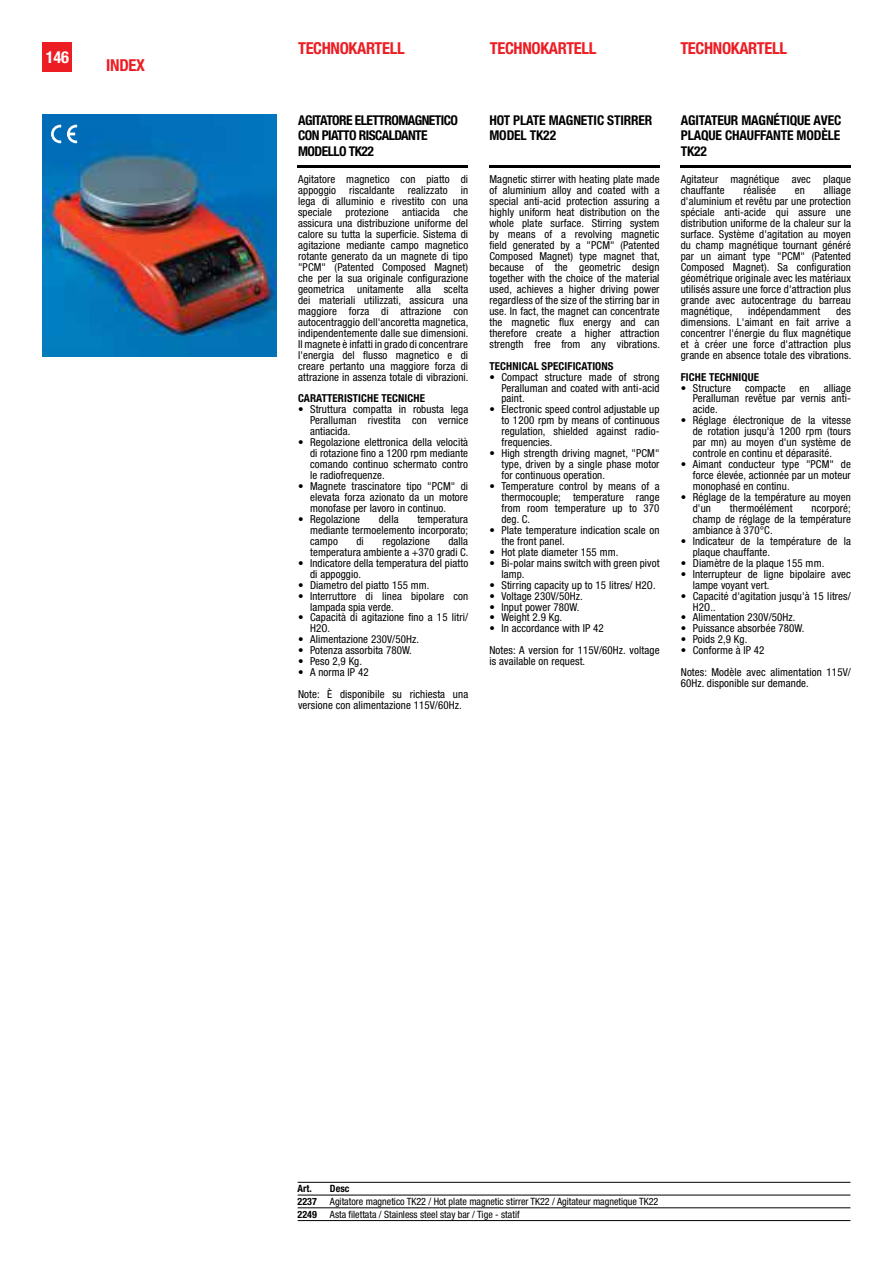
<style>
.page{position:relative;width:893px;height:1263px;background:#fff}
.page>*{position:absolute;margin:0;border:0;box-sizing:border-box;transform-origin:0 0}
.t1{font:700 condensed 16.5px "Helvetica Neue LT Std";letter-spacing:-.02em;color:#ed1d24}
.t2{font:700 condensed 16.5px "Helvetica Neue LT Std";color:#fff}
.t3{font:700 condensed 13.5px/15.6px "Helvetica Neue LT Std";letter-spacing:-.01em;color:#000}
.t4{font:700 condensed 13.5px/15.6px "Helvetica Neue LT Std";letter-spacing:-.04em;color:#000}
.t5{font:condensed 10.95px/10.9px "Helvetica Neue LT Std";letter-spacing:.01em;color:#000;text-align:justify}
.t6{font:700 condensed 10.95px "Helvetica Neue LT Std";letter-spacing:.01em;color:#000}
.t7{font:condensed 10.05px "Helvetica Neue LT Std";color:#000}
.t8{font:700 condensed 10.05px "Helvetica Neue LT Std";color:#000}
</style>
<div class="page">
<div style="left:43px;top:43px;width:29px;height:29px;background:#ed1d24"></div>
<img style="left:43px;top:115px;width:233px;height:242px">
<hr style="left:298px;top:1195px;width:32px;height:1px;background:#000">
<hr style="left:330px;top:1195px;width:520px;height:1px;background:#000">
<hr style="left:298px;top:1182px;width:32px;height:1px;background:#000">
<hr style="left:330px;top:1182px;width:520px;height:1px;background:#000">
<hr style="left:298px;top:1207px;width:32px;height:1px;background:#000">
<hr style="left:330px;top:1207px;width:520px;height:1px;background:#000">
<hr style="left:298px;top:1220px;width:32px;height:1px;background:#000">
<hr style="left:330px;top:1220px;width:520px;height:1px;background:#000">
<svg style="left:51px;top:125px;width:10px;height:18px"></svg>
<svg style="left:67px;top:125px;width:10px;height:18px"></svg>
<hr style="left:298px;top:165px;width:170px;height:2px;background:#000">
<hr style="left:489px;top:165px;width:170px;height:2px;background:#000">
<hr style="left:680px;top:165px;width:170px;height:2px;background:#000">
<h1 class="t2" style="left:46px;top:47px;width:25px">146</h1>
<h1 class="t1" style="left:106px;top:55px;width:40px">INDEX</h1>
<h1 class="t1" style="left:298px;top:38px;width:108px">TECHNOKARTELL</h1>
<h1 class="t1" style="left:490px;top:38px;width:108px">TECHNOKARTELL</h1>
<h1 class="t1" style="left:680px;top:38px;width:108px">TECHNOKARTELL</h1>
<p class="t4" style="left:298px;top:112px;width:161px">AGITATORE ELETTROMAGNETICO<br>CON PIATTO RISCALDANTE<br>MODELLO TK22</p>
<p class="t3" style="left:489px;top:112px;width:164px">HOT PLATE MAGNETIC STIRRER<br>MODEL TK22</p>
<p class="t3" style="left:681px;top:112px;width:162px;text-align:justify">AGITATEUR MAGNÉTIQUE AVEC PLAQUE CHAUFFANTE MODÈLE TK22</p>
<p class="t5" style="left:298px;top:174px;width:172px">Agitatore magnetico con piatto di appoggio riscaldante realizzato in lega di alluminio e rivestito con una speciale protezione antiacida che assicura una distribuzione uniforme del calore su tutta la superficie. Sistema di agitazione mediante campo magnetico rotante generato da un magnete di tipo "PCM" (Patented Composed Magnet) che per la sua originale configurazione geometrica unitamente alla scelta dei materiali utilizzati, assicura una maggiore forza di attrazione con autocentraggio dell'ancoretta magnetica, indipendentemente dalle sue dimensioni.<br>Il magnete è infatti in grado di concentrare l'energia del flusso magnetico e di creare pertanto una maggiore forza di attrazione in assenza totale di vibrazioni.</p>
<p class="t6" style="left:298px;top:392px;width:128px">CARATTERISTICHE TECNICHE</p>
<p class="t5" style="left:310px;top:404px;width:160px;text-indent:-12px">• Struttura compatta in robusta lega Peralluman rivestita con vernice antiacida.</p>
<p class="t5" style="left:310px;top:437px;width:160px;text-indent:-12px">• Regolazione elettronica della velocità di rotazione fino a 1200 rpm mediante comando continuo schermato contro le radiofrequenze.</p>
<p class="t5" style="left:310px;top:481px;width:160px;text-indent:-12px">• Magnete trascinatore tipo "PCM" di elevata forza azionato da un motore monofase per lavoro in continuo.</p>
<p class="t5" style="left:298px;top:513px;width:63px">• Regolazione</p>
<p class="t5" style="left:379px;top:513px;width:21px">della</p>
<p class="t5" style="left:310px;top:513px;width:160px;text-indent:107px">temperatura mediante termoelemento incorporato; campo</p>
<p class="t5" style="left:310px;top:535px;width:160px;text-align:right">dalla<br>temperatura ambiente a +370 gradi C.</p>
<p class="t5" style="left:310px;top:557px;width:160px;text-indent:-12px">• Indicatore della temperatura del piatto di appoggio.</p>
<p class="t5" style="left:298px;top:579px;width:133px">• Diametro del piatto 155 mm.</p>
<p class="t5" style="left:310px;top:590px;width:160px;text-indent:-12px">• Interruttore di linea bipolare con lampada spia verde.</p>
<p class="t5" style="left:310px;top:612px;width:160px;text-indent:-12px">• Capacità di agitazione fino a 15 litri/<br>H2O.</p>
<p class="t5" style="left:298px;top:634px;width:123px">• Alimentazione 230V/50Hz.</p>
<p class="t5" style="left:298px;top:645px;width:115px">• Potenza assorbita 780W.</p>
<p class="t5" style="left:298px;top:656px;width:66px">• Peso 2,9 Kg.</p>
<p class="t5" style="left:298px;top:661px;width:172px;line-height:21.9px">• A norma IP 42<br>Note: È disponibile su richiesta una</p>
<p class="t5" style="left:298px;top:700px;width:165px">versione con alimentazione 115V/60Hz.</p>
<p class="t5" style="left:356px;top:535px;width:9px">di</p>
<p class="t5" style="left:382px;top:535px;width:49px">regolazione</p>
<p class="t5" style="left:489px;top:174px;width:172px">Magnetic stirrer with heating plate made of aluminium alloy and coated with a special anti-acid protection assuring a highly uniform heat distribution on the whole plate surface. Stirring system by means of a revolving magnetic field generated by a "PCM" (Patented Composed Magnet) type magnet that, because of the geometric design together with the choice of the material used, achieves a higher driving power regardless of the size of the stirring bar in use. In fact, the magnet can concentrate the magnetic flux energy and can therefore create a higher attraction strength free from any vibrations.</p>
<p class="t6" style="left:489px;top:359px;width:126px">TECHNICAL SPECIFICATIONS</p>
<p class="t5" style="left:501px;top:371px;width:160px;text-indent:-12px">• Compact structure made of strong Peralluman and coated with anti-acid paint.</p>
<p class="t5" style="left:501px;top:404px;width:160px;text-indent:-12px">• Electronic speed control adjustable up to 1200 rpm by means of continuous regulation, shielded against radio&shy;frequencies.</p>
<p class="t5" style="left:501px;top:448px;width:160px;text-indent:-12px">• High strength driving magnet, "PCM" type, driven by a single phase motor for continuous operation.</p>
<p class="t5" style="left:501px;top:481px;width:160px;text-indent:-12px">• Temperature control by means of a thermocouple; temperature range from room temperature up to 370 deg. C.</p>
<p class="t5" style="left:501px;top:524px;width:160px;text-indent:-12px">• Plate temperature indication scale on the front panel.</p>
<p class="t5" style="left:489px;top:546px;width:130px">• Hot plate diameter 155 mm.</p>
<p class="t5" style="left:501px;top:557px;width:160px;text-indent:-12px">• Bi-polar mains switch with green pivot lamp.</p>
<p class="t5" style="left:489px;top:579px;width:168px">• Stirring capacity up to 15 litres/ H2O.</p>
<p class="t5" style="left:489px;top:590px;width:95px">• Voltage 230V/50Hz.</p>
<p class="t5" style="left:489px;top:601px;width:92px">• Input power 780W.</p>
<p class="t5" style="left:489px;top:612px;width:74px">• Weight 2.9 Kg.</p>
<p class="t5" style="left:489px;top:617px;width:172px;line-height:21.9px">• In accordance with IP 42<br>Notes: A version for 115V/60Hz. voltage</p>
<p class="t5" style="left:489px;top:656px;width:97px">is available on request.</p>
<p class="t5" style="left:681px;top:174px;width:172px">Agitateur magnétique avec plaque chauffante</p>
<p class="t5" style="left:744px;top:185px;width:34px">réalisée</p>
<p class="t5" style="left:795px;top:185px;width:12px">en</p>
<p class="t5" style="left:681px;top:185px;width:172px;text-indent:143px">alliage d'aluminium et revêtu par une protection spéciale anti-acide qui assure une distribution uniforme de la chaleur sur la surface. Système d'agitation au moyen du champ magnétique tournant généré par un aimant type "PCM" (Patented Composed Magnet). Sa configuration géométrique originale avec les matériaux utilisés assure une force d'attraction plus grande avec autocentrage du barreau magnétique,</p>
<p class="t5" style="left:748px;top:305px;width:74px">indépendamment</p>
<p class="t5" style="left:681px;top:305px;width:172px;text-indent:155px">des dimensions. L'aimant en fait arrive a concentrer l'énergie du flux magnétique et à créer une force d'attraction plus grande en absence totale des vibrations.</p>
<p class="t6" style="left:681px;top:370px;width:80px">FICHE TECHNIQUE</p>
<p class="t5" style="left:681px;top:382px;width:52px">• Structure</p>
<p class="t5" style="left:745px;top:382px;width:42px">compacte</p>
<p class="t5" style="left:800px;top:382px;width:12px">en</p>
<p class="t5" style="left:693px;top:382px;width:160px;text-indent:131px">alliage Peralluman revêtue par vernis anti&shy;acide.</p>
<p class="t5" style="left:693px;top:415px;width:160px;text-indent:-12px">• Réglage électronique de la vitesse de rotation jusqu'à 1200 rpm (tours par mn) au moyen d'un système de controle en continu et déparasité.</p>
<p class="t5" style="left:693px;top:459px;width:160px;text-indent:-12px">• Aimant conducteur type "PCM" de force élevée, actionnée par un moteur monophasé en continu.</p>
<p class="t5" style="left:693px;top:492px;width:160px;text-indent:-12px">• Réglage de la température au moyen d'un</p>
<p class="t5" style="left:693px;top:503px;width:160px;text-indent:119px">ncorporé; champ de réglage de la température ambiance à 370°C.</p>
<p class="t5" style="left:693px;top:535px;width:160px;text-indent:-12px">• Indicateur de la température de la plaque chauffante.</p>
<p class="t5" style="left:681px;top:557px;width:145px">• Diamètre de la plaque 155 mm.</p>
<p class="t5" style="left:693px;top:568px;width:160px;text-indent:-12px">• Interrupteur de ligne bipolaire avec lampe voyant vert.</p>
<p class="t5" style="left:693px;top:590px;width:160px;text-indent:-12px">• Capacité d'agitation jusqu'à 15 litres/<br>H2O..</p>
<p class="t5" style="left:681px;top:612px;width:116px">• Alimentation 230V/50Hz.</p>
<p class="t5" style="left:681px;top:623px;width:125px">• Puissance absorbée 780W.</p>
<p class="t5" style="left:681px;top:634px;width:68px">• Poids 2,9 Kg.</p>
<p class="t5" style="left:681px;top:639px;width:172px;line-height:21.9px">• Conforme à IP 42<br>Notes: Modèle avec alimentation 115V/</p>
<p class="t5" style="left:681px;top:678px;width:130px">60Hz. disponible sur demande.</p>
<p class="t5" style="left:730px;top:503px;width:64px">thermoélément</p>
<p class="t8" style="left:298px;top:1182px;width:16px">Art.</p>
<p class="t8" style="left:330px;top:1182px;width:21px">Desc</p>
<p class="t8" style="left:298px;top:1195px;width:21px">2237</p>
<p class="t7" style="left:330px;top:1196px;width:330px">Agitatore magnetico TK22 / Hot plate magnetic stirrer TK22 / Agitateur magnetique TK22</p>
<p class="t8" style="left:298px;top:1208px;width:21px">2249</p>
<p class="t7" style="left:330px;top:1208px;width:191px">Asta filettata / Stainless steel stay bar / Tige - statif</p>
</div>
